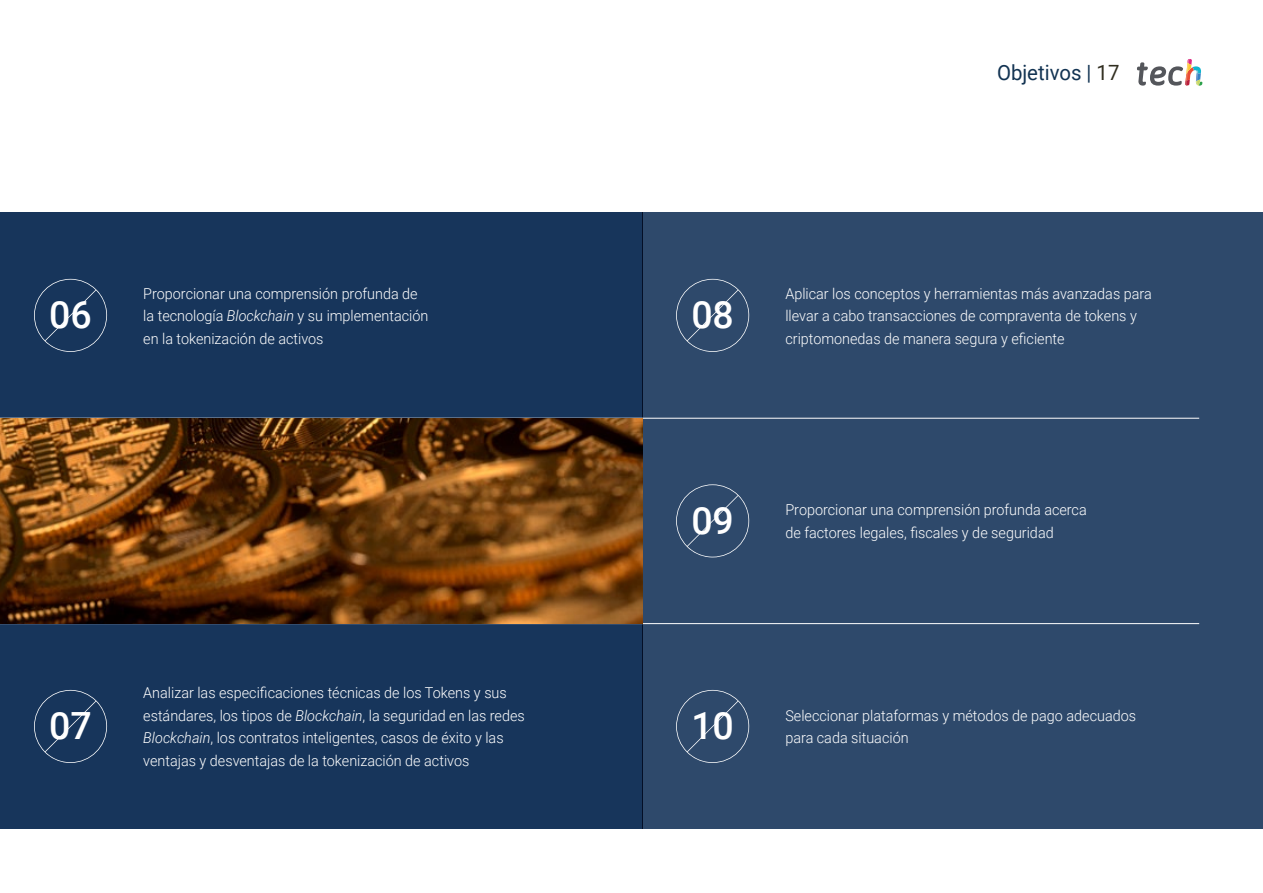
<style>
.page{position:relative;width:1263px;height:893px;background:#fff}
.page>*{position:absolute;margin:0;border:0;box-sizing:border-box;transform-origin:0 0}
.t1{font:500 37.5px "Roboto";color:#fff}
.t2{font:21px "Roboto";color:#123352}
.t3{font:300 15px/22.5px "Roboto";color:#fff;scale:.96 1}
.s1{color:#312e20}
.s2{font-style:italic}
</style>
<div class="page">
<div style="left:0;top:213px;width:642px;height:616px;background:#17355b"></div>
<div style="left:642px;top:213px;width:621px;height:616px;background:#2e496b"></div>
<svg style="left:676px;top:279px;width:73px;height:73px"></svg>
<svg style="left:676px;top:484px;width:73px;height:73px"></svg>
<svg style="left:34px;top:279px;width:73px;height:73px"></svg>
<svg style="left:676px;top:690px;width:73px;height:73px"></svg>
<hr style="left:0;top:418px;width:1199px;height:1px;background:#fff">
<hr style="left:0;top:623px;width:1199px;height:1px;background:#fff">
<img style="left:0;top:418px;width:642px;height:206px">
<svg style="left:34px;top:690px;width:73px;height:73px"></svg>
<svg style="left:1137px;top:59px;width:65px;height:27px"></svg>
<h2 class="t2" style="left:997px;top:57px;width:124px">Objetivos | <span class="s1">17</span></h2>
<h1 class="t1" style="left:49px;top:288px;width:44px">06</h1>
<p class="t3" style="left:143px;top:281px;width:298px">Proporcionar una comprensión profunda de la tecnología <span class="s2">Blockchain</span> y su implementación en la tokenización de activos</p>
<h1 class="t1" style="left:691px;top:288px;width:44px">08</h1>
<p class="t3" style="left:785px;top:281px;width:383px">Aplicar los conceptos y herramientas más avanzadas para llevar a cabo transacciones de compraventa de tokens y criptomonedas de manera segura y eficiente</p>
<h1 class="t1" style="left:691px;top:494px;width:44px">09</h1>
<p class="t3" style="left:785px;top:498px;width:315px">Proporcionar una comprensión profunda acerca de factores legales, fiscales y de seguridad</p>
<p class="t3" style="left:143px;top:681px;width:399px">Analizar las especificaciones técnicas de los Tokens y sus estándares, los tipos de <span class="s2">Blockchain</span>, la seguridad en las redes <span class="s2">Blockchain</span>, los contratos inteligentes, casos de éxito y las ventajas y desventajas de la tokenización de activos</p>
<h1 class="t1" style="left:49px;top:699px;width:44px">07</h1>
<h1 class="t1" style="left:691px;top:699px;width:44px">10</h1>
<p class="t3" style="left:785px;top:704px;width:367px">Seleccionar plataformas y métodos de pago adecuados para cada situación</p>
</div>
